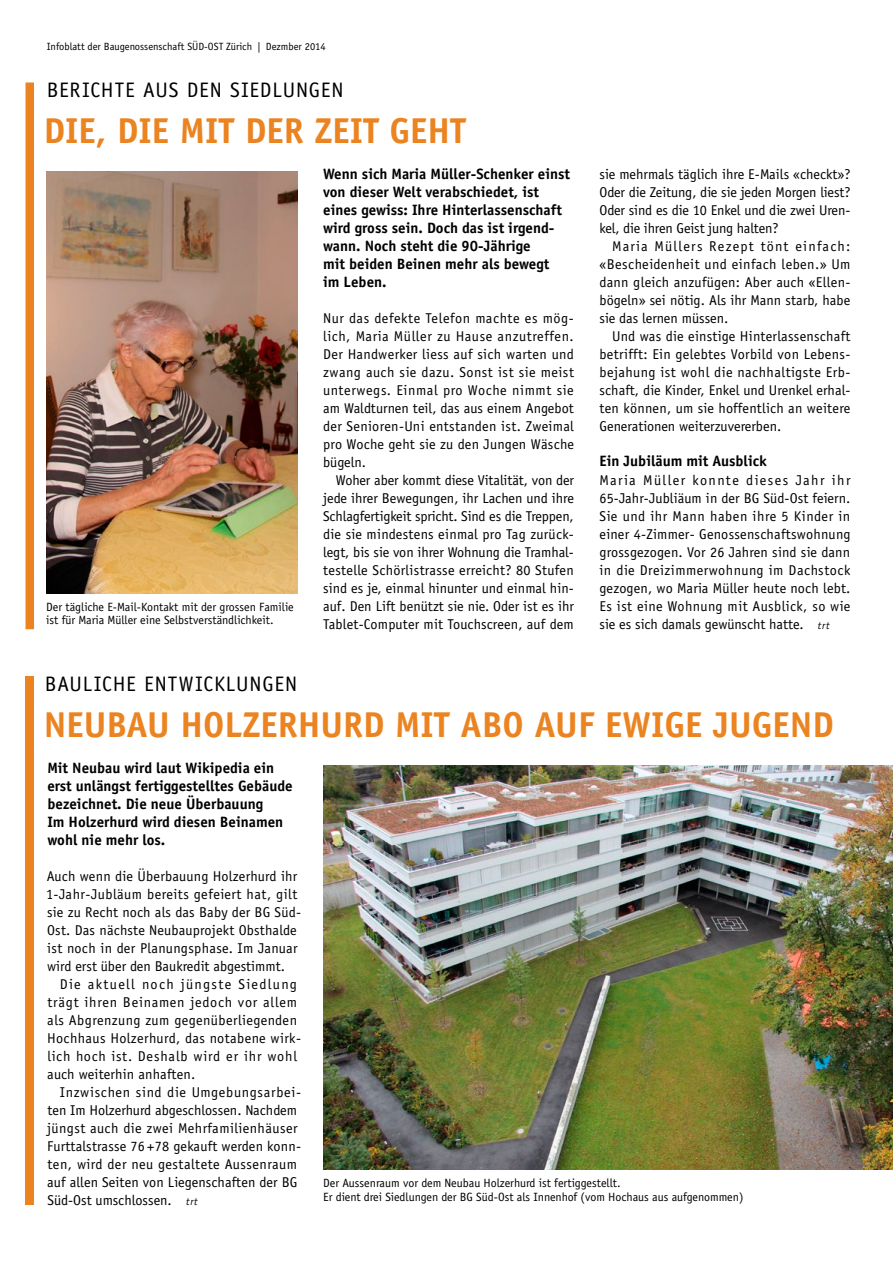
<style>
.page{position:relative;width:893px;height:1263px;background:#fff}
.page>*{position:absolute;margin:0;border:0;box-sizing:border-box;transform-origin:0 0}
.t1{font:700 36px "Officina Sans";color:#eb8320}
.t2{font:21px "Officina Sans";letter-spacing:.04em;color:#000}
.Lead{font:700 15px/18px "Officina Sans";color:#000}
.Lauftext_Untertitel{font:700 15px "Officina Sans";color:#000}
.Lauftext{font:14.25px/18px "Officina Sans";letter-spacing:.01em;color:#000;text-align:justify}
.Lauftext_ohne_Einzug{font:14.25px/18px "Officina Sans";letter-spacing:.015em;color:#000;text-align:justify}
.Lauftext-2{font:14.25px/18px "Officina Sans";letter-spacing:.03em;color:#000}
.Bildunterschrift{font:12px/13.5px "Officina Sans";color:#000}
.t3{font:10.5px "Officina Sans";color:#000}
.s1{font-style:italic;font-size:10.5px}
</style>
<div class="page">
<div style="left:26px;top:82px;width:8px;height:547px;background:#eb8320"></div>
<img style="left:47px;top:172px;width:251px;height:421px">
<div style="left:26px;top:676px;width:8px;height:529px;background:#eb8320"></div>
<img style="left:323px;top:766px;width:570px;height:403px">
<p class="t3" style="left:47px;top:41px;width:280px">Infoblatt der Baugenossenschaft SÜD-OST Zürich | Dezmber 2014</p>
<h3 class="t2" style="left:47px;top:78px;width:298px">BERICHTE AUS DEN SIEDLUNGEN</h3>
<h1 class="t1" style="left:44px;top:108px;width:424px">DIE, DIE MIT DER ZEIT GEHT</h1>
<p class="Bildunterschrift" style="left:46px;top:600px;width:249px">Der tägliche E-Mail-Kontakt mit der grossen Familie ist für Maria Müller eine Selbstverständlichkeit.</p>
<h3 class="t2" style="left:45px;top:672px;width:254px">BAULICHE ENTWICKLUNGEN</h3>
<p class="Lead" style="left:323px;top:165px;width:248px">Wenn sich Maria Müller-Schenker einst von dieser Welt verabschiedet, ist eines gewiss: Ihre Hinterlassenschaft wird gross sein. Doch das ist irgend&shy;wann. Noch steht die 90-Jährige<br>mit beiden Beinen mehr als bewegt<br>im Leben.</p>
<p class="Lauftext_ohne_Einzug" style="left:323px;top:309px;width:252px">Nur das defekte Telefon machte es mög&shy;lich, Maria Müller zu Hause anzutreffen.<br>Der Handwerker liess auf sich warten und zwang auch sie dazu. Sonst ist sie meist unterwegs. Einmal pro Woche nimmt sie am Waldturnen teil, das aus einem Angebot der Senioren-Uni entstanden ist. Zweimal pro Woche geht sie zu den Jungen Wäsche bügeln.</p>
<p class="Lauftext" style="left:323px;top:471px;width:252px;text-indent:13px">Woher aber kommt diese Vitalität, von der jede ihrer Bewegungen, ihr Lachen und ihre Schlagfertigkeit spricht. Sind es die Treppen, die sie mindestens einmal pro Tag zurück&shy;legt, bis sie von ihrer Wohnung die Tramhal&shy;testelle Schörlistrasse erreicht? 80 Stufen sind es je, einmal hinunter und einmal hin&shy;auf. Den Lift benützt sie nie. Oder ist es ihr Tablet-Computer mit Touchscreen, auf dem</p>
<p class="Lauftext" style="left:599px;top:165px;width:253px">sie mehrmals täglich ihre E-Mails «checkt»?<br>Oder die Zeitung, die sie jeden Morgen liest?<br>Oder sind es die 10 Enkel und die zwei Uren&shy;kel, die ihren Geist jung halten?</p>
<p class="Lauftext" style="left:599px;top:237px;width:252px;text-indent:13px">Maria Müllers Rezept tönt einfach: «Bescheidenheit und einfach leben.» Um dann gleich anzufügen: Aber auch «Ellen&shy;bögeln» sei nötig. Als ihr Mann starb, habe sie das lernen müssen.</p>
<p class="Lauftext" style="left:599px;top:327px;width:252px;text-indent:13px">Und was die einstige Hinterlassenschaft betrifft: Ein gelebtes Vorbild von Lebens&shy;bejahung ist wohl die nachhaltigste Erb&shy;schaft, die Kinder, Enkel und Urenkel erhal&shy;ten können, um sie hoffentlich an weitere Generationen weiterzuvererben.</p>
<p class="Lauftext_Untertitel" style="left:599px;top:451px;width:169px">Ein Jubiläum mit Ausblick</p>
<p class="Lauftext_ohne_Einzug" style="left:599px;top:471px;width:253px">Maria Müller konnte dieses Jahr ihr 65-Jahr-Jubliäum in der BG Süd-Ost feiern.<br>Sie und ihr Mann haben ihre 5 Kinder in einer 4-Zimmer- Genossenschaftswohnung grossgezogen. Vor 26 Jahren sind sie dann in die Dreizimmerwohnung im Dachstock gezogen, wo Maria Müller heute noch lebt.<br>Es ist eine Wohnung mit Ausblick, so wie sie es sich damals gewünscht hatte. <span class="s1">trt</span></p>
<h1 class="t1" style="left:44px;top:702px;width:792px">NEUBAU HOLZERHURD MIT ABO AUF EWIGE JUGEND</h1>
<p class="Lead" style="left:47px;top:759px;width:247px">Mit Neubau wird laut Wikipedia ein erst unlängst fertiggestelltes Gebäude bezeichnet. Die neue Überbauung<br>Im Holzerhurd wird diesen Beinamen wohl nie mehr los.</p>
<p class="Lauftext_ohne_Einzug" style="left:46px;top:867px;width:257px;text-align:left">Auch wenn die Überbauung Holzerhurd ihr 1-Jahr-Jubläum bereits gefeiert hat, gilt sie zu Recht noch als das Baby der BG Süd-Ost. Das nächste Neubauprojekt Obsthalde ist noch in der Planungsphase. Im Januar wird erst über den Baukredit abgestimmt.</p>
<p class="Lauftext-2" style="left:47px;top:975px;width:255px;text-indent:13px">Die aktuell noch jüngste Siedlung trägt ihren Beinamen jedoch vor allem als Abgrenzung zum gegenüberliegenden Hochhaus Holzerhurd, das notabene wirk&shy;lich hoch ist. Deshalb wird er ihr wohl auch weiterhin anhaften.</p>
<p class="Lauftext" style="left:47px;top:1083px;width:255px;text-align:left;text-indent:12px">Inzwischen sind die Umgebungsarbei&shy;ten Im Holzerhurd abgeschlossen. Nachdem jüngst auch die zwei Mehrfamilienhäuser Furttalstrasse 76 +78 gekauft werden konn&shy;ten, wird der neu gestaltete Aussenraum auf allen Seiten von Liegenschaften der BG Süd-Ost umschlossen. <span class="s1">trt</span></p>
<p class="Bildunterschrift" style="left:323px;top:1176px;width:422px">Der Aussenraum vor dem Neubau Holzerhurd ist fertiggestellt.<br>Er dient drei Siedlungen der BG Süd-Ost als Innenhof (vom Hochaus aus aufgenommen)</p>
</div>
